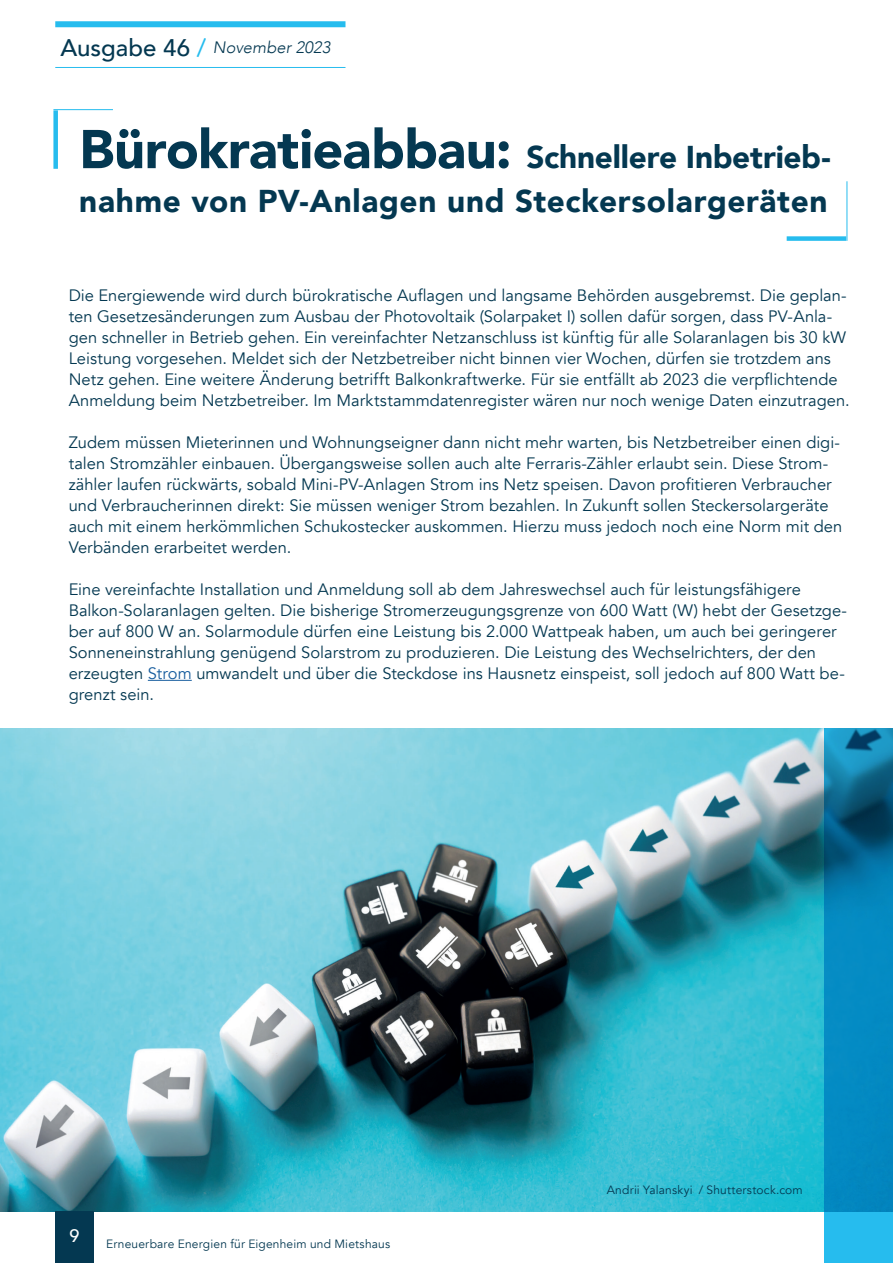
<style>
.page{position:relative;width:893px;height:1263px;background:#fff}
.page>*{position:absolute;margin:0;border:0;box-sizing:border-box;transform-origin:0 0}
.t1{font:900 31.5px/43.5px "Avenir";letter-spacing:.015em;color:#043851}
.t2{font:500 18px "Avenir";color:#fff}
.t3{font:16.5px/21px "Avenir";color:#043851}
.t4{font:italic 300 16.5px "Avenir";letter-spacing:.005em;color:#043851}
.t5{font:12px "Avenir";letter-spacing:.015em;color:#043851}
.s1{font-weight:500;font-style:normal;font-size:24px}
.s2{font-weight:500;font-style:normal;font-size:24px;color:#26bcee}
.s3{font-size:54px}
.s4{color:#175d9e}
</style>
<div class="page">
<img style="left:0;top:728px;width:825px;height:483px">
<svg style="left:825px;top:728px;width:68px;height:535px;background:#0984b6"></svg>
<div style="left:55px;top:21px;width:290px;height:6px;background:#26bcee"></div>
<hr style="left:55px;top:67px;width:290px;height:1px;background:#26bcee">
<div style="left:55px;top:1211px;width:39px;height:52px;background:#043851"></div>
<hr style="left:148px;top:680px;width:44px;height:1px;background:#175d9e">
<div style="left:53px;top:110px;width:5px;height:59px;background:#26bcee"></div>
<hr style="left:53px;top:109px;width:60px;height:1px;background:#26bcee">
<div style="left:787px;top:236px;width:59px;height:5px;background:#26bcee"></div>
<hr style="left:847px;top:181px;width:1px;height:60px;background:#26bcee">
<p class="t4" style="left:60px;top:38px;width:271px"><span class="s1">Ausgabe 46</span> <span class="s2">/</span> November 2023</p>
<h1 class="t1" style="left:79px;top:135px;width:753px"><span class="s3">Bürokratieabbau:</span> Schnellere Inbetrieb&shy;nahme von PV-Anlagen und Steckersolargeräten</h1>
<p class="t3" style="left:69px;top:285px;width:783px">Die Energiewende wird durch bürokratische Auflagen und langsame Behörden ausgebremst. Die geplan&shy;ten Gesetzesänderungen zum Ausbau der Photovoltaik (Solarpaket I) sollen dafür sorgen, dass PV-Anla&shy;gen schneller in Betrieb gehen. Ein vereinfachter Netzanschluss ist künftig für alle Solaranlagen bis 30 kW Leistung vorgesehen. Meldet sich der Netzbetreiber nicht binnen vier Wochen, dürfen sie trotzdem ans Netz gehen. Eine weitere Änderung betrifft Balkonkraftwerke. Für sie entfällt ab 2023 die verpflichtende Anmeldung beim Netzbetreiber. Im Marktstammdatenregister wären nur noch wenige Daten einzutragen.</p>
<p class="t3" style="left:69px;top:432px;width:775px">Zudem müssen Mieterinnen und Wohnungseigner dann nicht mehr warten, bis Netzbetreiber einen digi&shy;talen Stromzähler einbauen. Übergangsweise sollen auch alte Ferraris-Zähler erlaubt sein. Diese Strom&shy;zähler laufen rückwärts, sobald Mini-PV-Anlagen Strom ins Netz speisen. Davon profitieren Verbraucher und Verbraucherinnen direkt: Sie müssen weniger Strom bezahlen. In Zukunft sollen Steckersolargeräte auch mit einem herkömmlichen Schukostecker auskommen. Hierzu muss jedoch noch eine Norm mit den Verbänden erarbeitet werden.</p>
<p class="t3" style="left:69px;top:579px;width:780px">Eine vereinfachte Installation und Anmeldung soll ab dem Jahreswechsel auch für leistungsfähigere Balkon-Solaranlagen gelten. Die bisherige Stromerzeugungsgrenze von 600 Watt (W) hebt der Gesetzge&shy;ber auf 800 W an. Solarmodule dürfen eine Leistung bis 2.000 Wattpeak haben, um auch bei geringerer Sonneneinstrahlung genügend Solarstrom zu produzieren. Die Leistung des Wechselrichters, der den erzeugten <span class="s4">Strom</span> umwandelt und über die Steckdose ins Hausnetz einspeist, soll jedoch auf 800 Watt be&shy;grenzt sein.</p>
<p class="t2" style="left:69px;top:1220px;width:12px">9</p>
<p class="t5" style="left:106px;top:1236px;width:285px">Erneuerbare Energien für Eigenheim und Mietshaus</p>
<p class="t5" style="left:607px;top:1182px;width:198px">Andrii Yalanskyi / Shutterstock.com</p>
</div>
